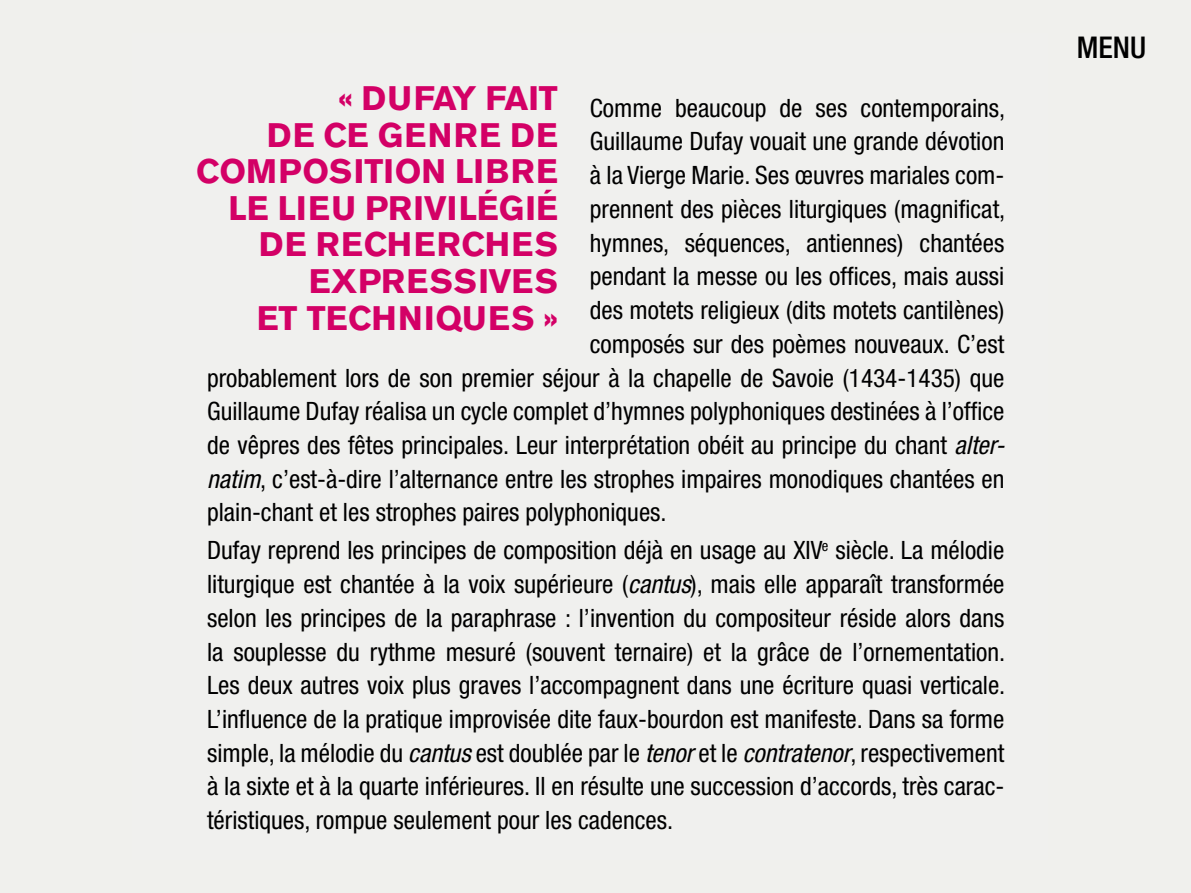
<style>
.page{position:relative;width:1191px;height:893px;background:#f0f0ed}
.page>*{position:absolute;margin:0;border:0;box-sizing:border-box;transform-origin:0 0}
.t1{font:700 33.75px/36.6px "Akzidenz Grotesk BE";letter-spacing:.02em;color:#d30066;text-align:right}
.t2{font:500 condensed 30px "Helvetica Neue";color:#000}
.t3{font:condensed 25.35px/33.8px "Helvetica Neue";color:#000;text-align:justify}
.s1{font-style:italic}
</style>
<div class="page">
<h1 class="t1" style="left:196px;top:81px;width:363px">« DUFAY FAIT<br>DE CE GENRE DE<br>COMPOSITION LIBRE<br>LE LIEU PRIVILÉGIÉ<br>DE RECHERCHES<br>EXPRESSIVES<br>ET TECHNIQUES »</h1>
<p class="t3" style="left:590px;top:91px;width:417px">Comme beaucoup de ses contemporains,</p>
<p class="t3" style="left:590px;top:124px;width:416px">Guillaume Dufay vouait une grande dévotion</p>
<p class="t3" style="left:590px;top:158px;width:416px">à la Vierge Marie. Ses œuvres mariales com-</p>
<p class="t3" style="left:590px;top:192px;width:417px">prennent des pièces liturgiques (magnificat,</p>
<p class="t3" style="left:590px;top:226px;width:416px">hymnes, séquences, antiennes) chantées</p>
<p class="t3" style="left:590px;top:259px;width:416px">pendant la messe ou les offices, mais aussi</p>
<p class="t3" style="left:590px;top:293px;width:416px">des motets religieux (dits motets cantilènes)</p>
<p class="t3" style="left:590px;top:327px;width:416px">composés sur des poèmes nouveaux. C’est</p>
<p class="t3" style="left:207px;top:360px;width:799px">probablement lors de son premier séjour à la chapelle de Savoie (1434-1435) que</p>
<p class="t3" style="left:207px;top:394px;width:799px">Guillaume Dufay réalisa un cycle complet d’hymnes polyphoniques destinées à l’office</p>
<p class="t3" style="left:207px;top:428px;width:799px">de vêpres des fêtes principales. Leur interprétation obéit au principe du chant <span class="s1">alter-</span></p>
<p class="t3" style="left:207px;top:462px;width:799px"><span class="s1">natim</span>, c’est-à-dire l’alternance entre les strophes impaires monodiques chantées en</p>
<p class="t3" style="left:207px;top:495px;width:461px">plain-chant et les strophes paires polyphoniques.</p>
<p class="t3" style="left:207px;top:533px;width:800px">Dufay reprend les principes de composition déjà en usage au XIV<sup>e</sup> siècle. La mélodie liturgique est chantée à la voix supérieure (<span class="s1">cantus</span>), mais elle apparaît transformée selon les principes de la paraphrase : l’invention du compositeur réside alors dans la souplesse du rythme mesuré (souvent ternaire) et la grâce de l’ornementation.<br>Les deux autres voix plus graves l’accompagnent dans une écriture quasi verticale.<br>L’influence de la pratique improvisée dite faux-bourdon est manifeste. Dans sa forme simple, la mélodie du <span class="s1">cantus</span> est doublée par le <span class="s1">tenor</span> et le <span class="s1">contratenor</span>, respectivement à la sixte et à la quarte inférieures. Il en résulte une succession d’accords, très carac&shy;téristiques, rompue seulement pour les cadences.</p>
<p class="t2" style="left:1076px;top:30px;width:71px">MENU</p>
</div>
